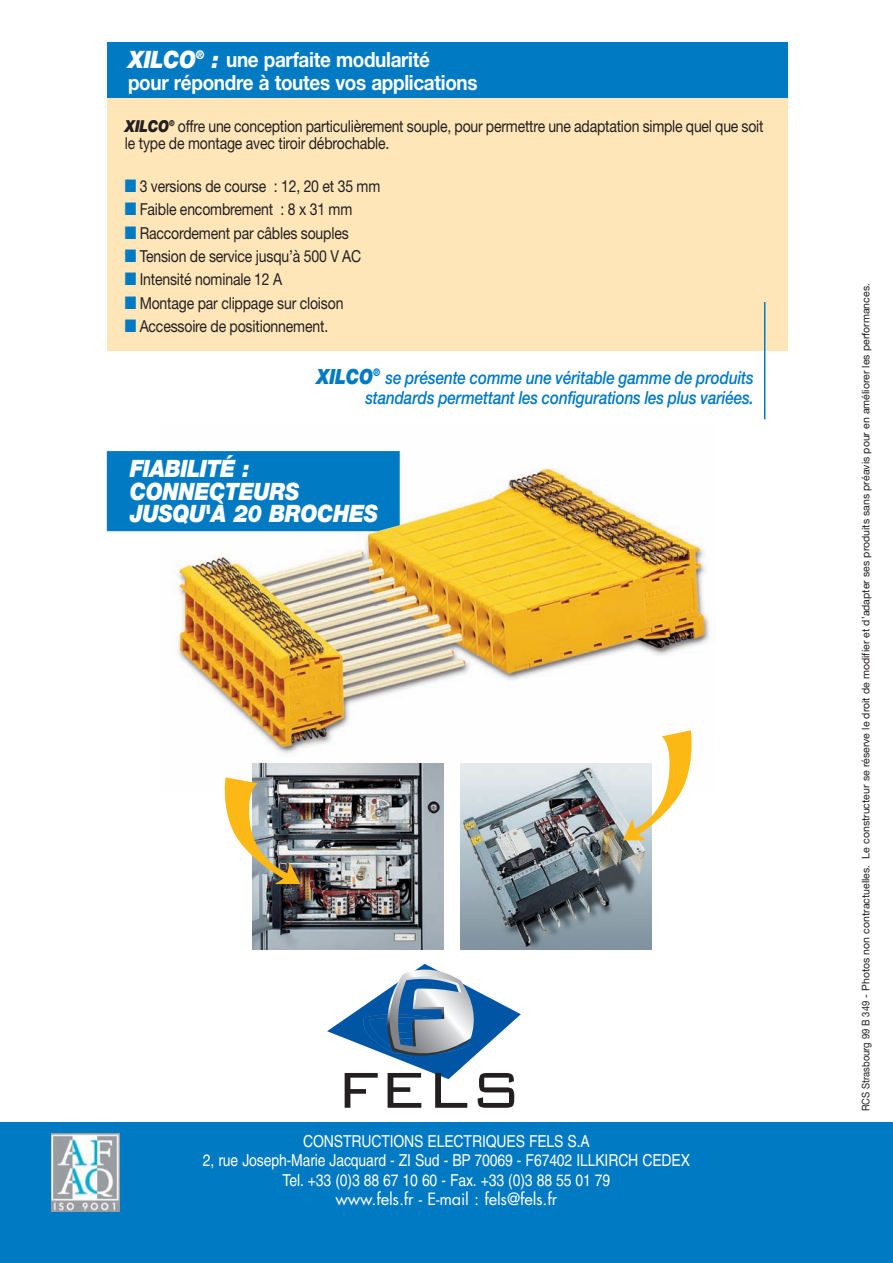
<style>
.page{position:relative;width:893px;height:1263px;background:#fff}
.page>*{position:absolute;margin:0;border:0;box-sizing:border-box;transform-origin:0 0}
.t1{font:italic 900 24px/22.5px "Helvetica Neue";letter-spacing:-.02em;color:#fff;scale:.9 1}
.t2{font:700 21px/22.5px "Helvetica Neue";letter-spacing:-.015em;color:#fff;scale:.9 1}
.t3{font:italic 500 18px/20.2px "Helvetica Neue";letter-spacing:-.01em;color:#007ac2;text-align:right;scale:.85 1}
.t4{font:16.5px/16.5px "Helvetica Neue";letter-spacing:-.01em;color:#231f20;scale:.85 1}
.t5{font:16.5px/19.5px "Helvetica";letter-spacing:-.01em;color:#fff;text-align:center;scale:.85 1}
.t6{font:16.5px "Futura";letter-spacing:-.015em;color:#fff}
.t7{font:10.5px "Helvetica Neue";color:#231f20;scale:.9 1}
.s1{font-weight:900;font-style:italic;font-size:24px}
.s2{font-weight:900;font-style:italic}
.s3{color:#007ac2}
.s4{font-weight:900;font-size:21px}
</style>
<div class="page">
<div style="left:0;top:1123px;width:893px;height:140px;background:#007ac2"></div>
<img style="left:162px;top:468px;width:549px;height:322px">
<div style="left:107px;top:98px;width:681px;height:253px;background:#fee6b9"></div>
<img style="left:51px;top:1133px;width:68px;height:79px">
<svg style="left:327px;top:964px;width:194px;height:144px"></svg>
<div style="left:107px;top:43px;width:681px;height:55px;background:#007ac2"></div>
<div style="left:107px;top:451px;width:293px;height:80px;background:#007ac2"></div>
<hr style="left:764px;top:302px;width:1px;height:117px;background:#007ac2">
<img style="left:253px;top:764px;width:190px;height:185px">
<img style="left:460px;top:764px;width:191px;height:185px">
<svg style="left:221px;top:777px;width:79px;height:107px"></svg>
<svg style="left:623px;top:730px;width:72px;height:110px"></svg>
<p class="t2" style="left:128px;top:50px;width:390px"><span class="s1">XILCO</span><sup>®</sup> <span class="s1">:</span> une parfaite modularité<br>pour répondre à toutes vos applications</p>
<p class="t4" style="left:125px;top:120px;width:753px"><span class="s2">XILCO</span><sup>®</sup> offre une conception particulièrement souple, pour permettre une adaptation simple quel que soit le type de montage avec tiroir débrochable.</p>
<p class="t4" style="left:125px;top:179px;width:302px"><span class="s3">■</span> 3 versions de course : 12, 20 et 35 mm</p>
<p class="t4" style="left:125px;top:203px;width:269px"><span class="s3">■</span> Faible encombrement : 8 x 31 mm</p>
<p class="t4" style="left:125px;top:226px;width:265px"><span class="s3">■</span> Raccordement par câbles souples</p>
<p class="t4" style="left:125px;top:249px;width:280px"><span class="s3">■</span> Tension de service jusqu’à 500 V AC</p>
<p class="t4" style="left:125px;top:273px;width:187px"><span class="s3">■</span> Intensité nominale 12 A</p>
<p class="t4" style="left:125px;top:296px;width:259px"><span class="s3">■</span> Montage par clippage sur cloison</p>
<p class="t4" style="left:125px;top:320px;width:241px"><span class="s3">■</span> Accessoire de positionnement.</p>
<p class="t3" style="left:316px;top:369px;width:516px"><span class="s4">XILCO</span><sup>®</sup> se présente comme une véritable gamme de produits standards permettant les configurations les plus variées.</p>
<h1 class="t1" style="left:130px;top:459px;width:278px">FIABILITÉ :<br>CONNECTEURS<br>JUSQU'À 20 BROCHES</h1>
<p class="t5" style="left:203px;top:1133px;width:575px">CONSTRUCTIONS ELECTRIQUES FELS S.A<br>2, rue Joseph-Marie Jacquard - ZI Sud - BP 70069 - F67402 ILLKIRCH CEDEX<br>Tel. +33 (0)3 88 67 10 60 - Fax. +33 (0)3 88 55 01 79</p>
<p class="t6" style="left:336px;top:1191px;width:223px">www.fels.fr - E-mail : fels@fels.fr</p>
<p class="t7" style="left:862px;top:1111px;width:921px;rotate:-90deg">RCS Strasbourg 99 B 349 - Photos non contractuelles. Le constructeur se réserve le droit de modifier et d’adapter ses produits sans préavis pour en améliorer les performances.</p>
</div>
